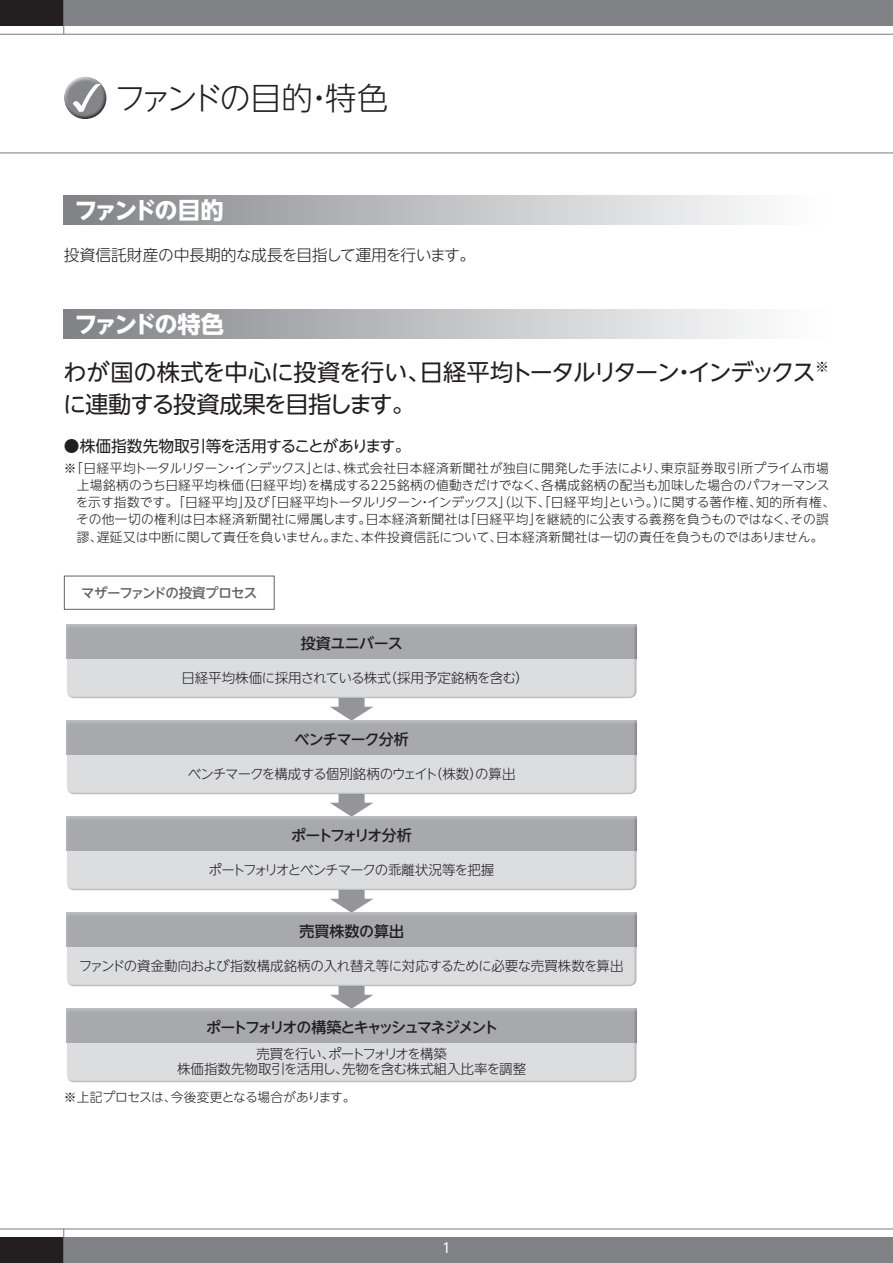
<style>
.page{position:relative;width:893px;height:1263px;background:#fff}
.page>*{position:absolute;margin:0;border:0;box-sizing:border-box;transform-origin:0 0}
.t1{font:300 31.5px "UD Shin Go NT Pro";letter-spacing:-.11em;color:#231f20}
.t2{font:23.25px/48.8px "UD Shin Go NT Pro";letter-spacing:-.05em;color:#231f20}
.t3{font:700 23.25px "UD Shin Go NT Pro";letter-spacing:-.125em;color:#fff}
.t4{font:300 15.75px "UD Shin Go NT Pro";letter-spacing:-.015em;color:#231f20}
.t5{font:15.75px "UD Shin Go NT Pro";letter-spacing:-.02em;color:#231f20}
.t6{font:500 15px "UD Shin Go NT Pro";letter-spacing:-.14em;color:#231f20}
.t7{font:500 15px "UD Shin Go NT Pro";letter-spacing:-.15em;color:#231f20}
.t8{font:500 15px "UD Shin Go NT Pro";letter-spacing:-.065em;color:#231f20}
.t9{font:500 15px "UD Shin Go NT Pro";letter-spacing:-.03em;color:#231f20}
.t10{font:500 15px "UD Shin Go NT Pro";color:#231f20}
.t11{font:300 13.5px/15px "UD Shin Go NT Pro";letter-spacing:-.04em;color:#231f20;text-align:center}
.t12{font:300 13.5px "UD Shin Go NT Pro";letter-spacing:-.02em;color:#231f20}
.t13{font:300 13.5px "UD Shin Go NT Pro";letter-spacing:-.065em;color:#231f20}
.t14{font:300 13.5px "UD Shin Go NT Pro";letter-spacing:-.075em;color:#231f20}
.t15{font:500 13.5px "UD Shin Go NT Pro";letter-spacing:-.06em;color:#636366}
.t16{font:13.5px "UD Shin Go NT Pro";color:#fff}
.t17{font:300 12.75px/17.2px "UD Shin Go NT Pro";letter-spacing:.005em;color:#231f20}
.t18{font:300 12.75px "UD Shin Go NT Pro";letter-spacing:-.035em;color:#231f20}
.s1{font-weight:700;color:#fff}
</style>
<div class="page">
<div style="left:64px;top:0;width:829px;height:26px;background:#808285"></div>
<div style="left:64px;top:1237px;width:829px;height:26px;background:#808285"></div>
<hr style="left:0;top:34px;width:893px;height:1px;background:#808285">
<hr style="left:0;top:152px;width:893px;height:1px;background:#808285">
<hr style="left:0;top:1228px;width:893px;height:1px;background:#808285">
<div style="left:0;top:0;width:64px;height:26px;background:#231f20"></div>
<div style="left:0;top:1237px;width:64px;height:26px;background:#231f20"></div>
<hr style="left:63px;top:0;width:1px;height:35px;background:#808285">
<hr style="left:63px;top:1228px;width:1px;height:35px;background:#808285">
<div style="left:64px;top:196px;width:765px;height:29px;background:linear-gradient(to right,#818387,#fff)"></div>
<div style="left:64px;top:309px;width:765px;height:29px;background:linear-gradient(to right,#818387,#fff)"></div>
<div style="left:64px;top:576px;width:211px;height:34px;border:1px solid #636366"></div>
<div style="left:66px;top:625px;width:573px;height:76px;background:#231f20;opacity:.3"></div>
<svg style="left:67px;top:680px;width:570px;height:41px"></svg>
<div style="left:66px;top:721px;width:573px;height:76px;background:#231f20;opacity:.3"></div>
<svg style="left:67px;top:776px;width:570px;height:41px"></svg>
<div style="left:66px;top:817px;width:573px;height:76px;background:#231f20;opacity:.3"></div>
<svg style="left:67px;top:872px;width:570px;height:41px"></svg>
<div style="left:66px;top:913px;width:573px;height:76px;background:#231f20;opacity:.3"></div>
<svg style="left:67px;top:968px;width:570px;height:41px"></svg>
<div style="left:66px;top:1009px;width:573px;height:76px;background:#231f20;opacity:.3"></div>
<div style="left:64px;top:76px;width:43px;height:34px;background:#fff;opacity:.75"></div>
<div style="left:64px;top:83px;width:44px;height:38px;background:#231f20;opacity:.75"></div>
<h1 class="t1" style="left:114px;top:72px;width:275px">ファンドの目的・特色</h1>
<h2 class="t3" style="left:74px;top:191px;width:151px">ファンドの目的</h2>
<p class="t4" style="left:64px;top:242px;width:413px">投資信託財産の中長期的な成長を目指して運用を行います。</p>
<h2 class="t2" style="left:64px;top:299px;width:767px;text-indent:11px"><span class="s1">ファンドの特色<br></span>わが国の株式を中心に投資を行い、日経平均トータルリターン・インデックス<sup>※</sup></h2>
<h2 class="t2" style="left:63px;top:379px;width:353px">に連動する投資成果を目指します。</h2>
<p class="t5" style="left:64px;top:433px;width:348px">●株価指数先物取引等を活用することがあります。</p>
<p class="t17" style="left:76px;top:459px;width:761px;text-indent:-12px">※「日経平均トータルリターン・インデックス」とは、株式会社日本経済新聞社が独自に開発した手法により、東京証券取引所プライム市場上場銘柄のうち日経平均株価（日経平均）を構成する225銘柄の値動きだけでなく、各構成銘柄の配当も加味した場合のパフォーマンスを示す指数です。「日経平均」及び「日経平均トータルリターン・インデックス」（以下、「日経平均」という。）に関する著作権、知的所有権、その他一切の権利は日本経済新聞社に帰属します。日本経済新聞社は「日経平均」を継続的に公表する義務を負うものではなく、その誤謬、遅延又は中断に関して責任を負いません。また、本件投資信託について、日本経済新聞社は一切の責任を負うものではありません。</p>
<p class="t15" style="left:81px;top:582px;width:177px">マザーファンドの投資プロセス</p>
<p class="t9" style="left:301px;top:631px;width:103px">投資ユニバース</p>
<p class="t12" style="left:181px;top:667px;width:349px">日経平均株価に採用されている株式（採用予定銘柄を含む）</p>
<p class="t8" style="left:295px;top:727px;width:116px">ベンチマーク分析</p>
<p class="t13" style="left:188px;top:763px;width:329px">ベンチマークを構成する個別銘柄のウェイト（株数）の算出</p>
<p class="t7" style="left:291px;top:823px;width:122px">ポートフォリオ分析</p>
<p class="t14" style="left:209px;top:859px;width:287px">ポートフォリオとベンチマークの乖離状況等を把握</p>
<p class="t10" style="left:299px;top:919px;width:106px">売買株数の算出</p>
<p class="t11" style="left:79px;top:958px;width:546px">ファンドの資金動向および指数構成銘柄の入れ替え等に対応するために必要な売買株数を算出</p>
<p class="t6" style="left:206px;top:1015px;width:294px">ポートフォリオの構築とキャッシュマネジメント</p>
<p class="t11" style="left:177px;top:1046px;width:351px">売買を行い、ポートフォリオを構築<br>株価指数先物取引を活用し、先物を含む株式組入比率を調整</p>
<p class="t18" style="left:64px;top:1087px;width:293px">※上記プロセスは、今後変更となる場合があります。</p>
<p class="t16" style="left:442px;top:1237px;width:10px">1</p>
</div>
